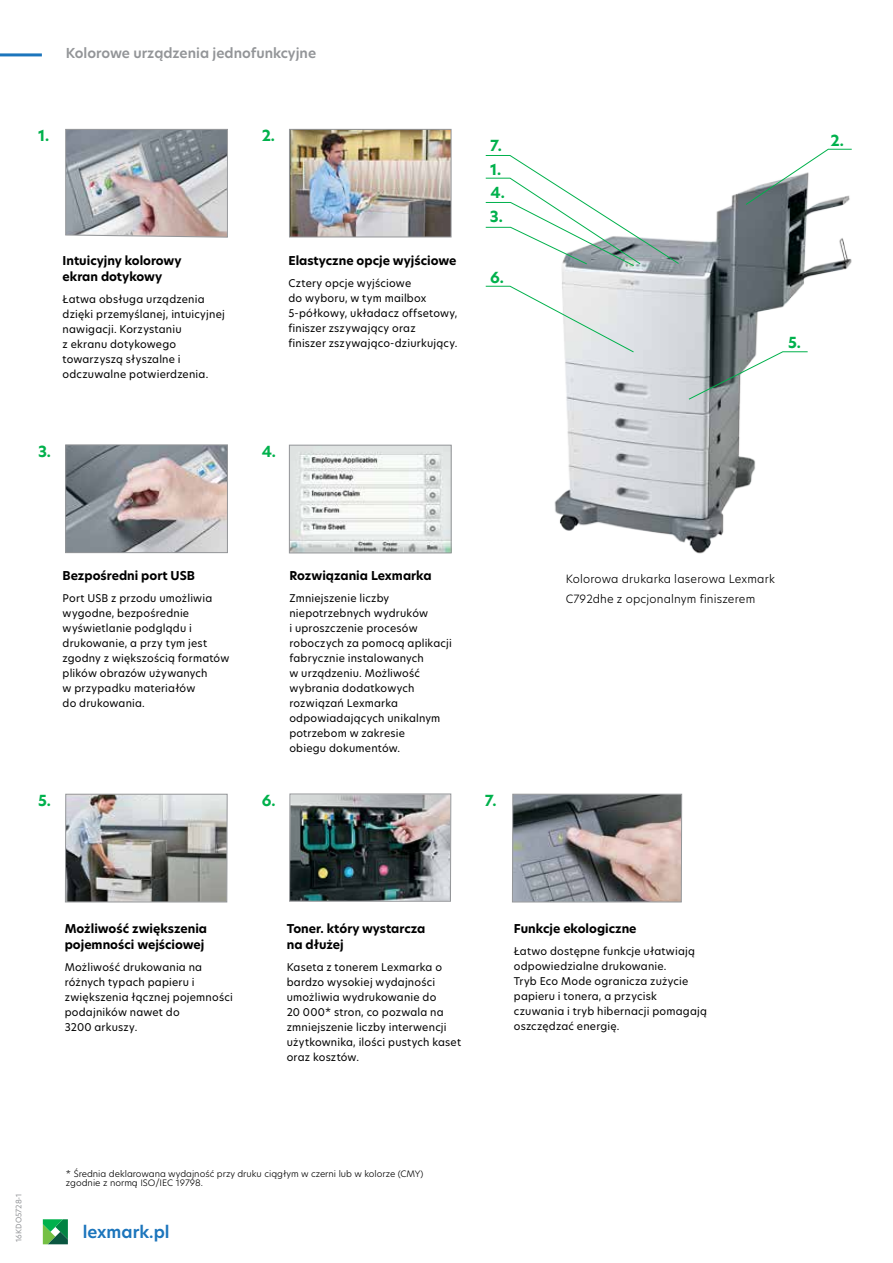
<style>
.page{position:relative;width:893px;height:1263px;background:#fff}
.page>*{position:absolute;margin:0;border:0;box-sizing:border-box;transform-origin:0 0}
.t1{font:600 16.5px "TP Hero";color:#1c75bc}
.t2{font:700 15px "TP Hero";color:#00b14c}
.t3{font:600 13.5px "TP Hero";color:#939598}
.t4{font:700 12px/16.5px "TP Hero";color:#000}
.t5{font:300 11.25px/19.5px "TP Hero";letter-spacing:.015em;color:#000}
.t6{font:10.5px/15px "TP Hero";letter-spacing:.02em;color:#000}
.t7{font:300 8.7px/9px "TP Hero";color:#000}
.t8{font:7.5px "TP Hero";color:#939598}
</style>
<div class="page">
<hr style="left:0;top:53px;width:42px;height:3px;background:#1c75bc">
<svg style="left:43px;top:1219px;width:25px;height:25px"></svg>
<svg style="left:65px;top:129px;width:163px;height:108px"></svg>
<img style="left:289px;top:129px;width:162px;height:108px">
<svg style="left:65px;top:445px;width:163px;height:108px"></svg>
<svg style="left:289px;top:444px;width:163px;height:458px"></svg>
<svg style="left:512px;top:794px;width:170px;height:108px"></svg>
<img style="left:65px;top:794px;width:162px;height:109px">
<img style="left:554px;top:190px;width:298px;height:364px">
<svg style="left:745px;top:148px;width:107px;height:57px"></svg>
<svg style="left:688px;top:351px;width:120px;height:49px"></svg>
<svg style="left:485px;top:285px;width:149px;height:68px"></svg>
<svg style="left:485px;top:155px;width:195px;height:112px"></svg>
<p class="t3" style="left:66px;top:44px;width:252px">Kolorowe urządzenia jednofunkcyjne</p>
<h2 class="t2" style="left:38px;top:125px;width:13px">1.</h2>
<h2 class="t2" style="left:262px;top:125px;width:15px">2.</h2>
<h2 class="t2" style="left:490px;top:135px;width:13px">7.</h2>
<h2 class="t2" style="left:831px;top:130px;width:15px">2.</h2>
<h2 class="t2" style="left:490px;top:159px;width:13px">1.</h2>
<h2 class="t2" style="left:491px;top:182px;width:16px">4.</h2>
<h2 class="t2" style="left:490px;top:206px;width:15px">3.</h2>
<p class="t4" style="left:63px;top:252px;width:121px">Intuicyjny kolorowy ekran dotykowy</p>
<p class="t6" style="left:63px;top:291px;width:164px">Łatwa obsługa urządzenia dzięki przemyślanej, intuicyjnej nawigacji. Korzystaniu<br>z ekranu dotykowego towarzyszą słyszalne i odczuwalne potwierdzenia.</p>
<p class="t4" style="left:288px;top:252px;width:169px">Elastyczne opcje wyjściowe</p>
<p class="t6" style="left:288px;top:275px;width:171px">Cztery opcje wyjściowe<br>do wyboru, w tym mailbox<br>5-półkowy, układacz offsetowy, finiszer zszywający oraz<br>finiszer zszywająco-dziurkujący.</p>
<h2 class="t2" style="left:490px;top:267px;width:15px">6.</h2>
<h2 class="t2" style="left:788px;top:332px;width:14px">5.</h2>
<h2 class="t2" style="left:38px;top:441px;width:15px">3.</h2>
<h2 class="t2" style="left:262px;top:441px;width:16px">4.</h2>
<p class="t4" style="left:63px;top:568px;width:134px">Bezpośredni port USB</p>
<p class="t6" style="left:63px;top:591px;width:168px">Port USB z przodu umożliwia wygodne, bezpośrednie wyświetlanie podglądu i drukowanie, a przy tym jest zgodny z większością formatów plików obrazów używanych<br>w przypadku materiałów<br>do drukowania.</p>
<p class="t4" style="left:289px;top:568px;width:144px">Rozwiązania Lexmarka</p>
<p class="t6" style="left:289px;top:591px;width:164px">Zmniejszenie liczby niepotrzebnych wydruków<br>i uproszczenie procesów roboczych za pomocą aplikacji fabrycznie instalowanych<br>w urządzeniu. Możliwość wybrania dodatkowych rozwiązań Lexmarka odpowiadających unikalnym potrzebom w zakresie<br>obiegu dokumentów.</p>
<p class="t5" style="left:566px;top:569px;width:211px">Kolorowa drukarka laserowa Lexmark<br>C792dhe z opcjonalnym finiszerem</p>
<h2 class="t2" style="left:38px;top:790px;width:14px">5.</h2>
<h2 class="t2" style="left:262px;top:790px;width:15px">6.</h2>
<h2 class="t2" style="left:485px;top:790px;width:13px">7.</h2>
<p class="t8" style="left:14px;top:1242px;width:50px;rotate:-90deg">16KDO5728-1</p>
<p class="t4" style="left:65px;top:920px;width:144px">Możliwość zwiększenia pojemności wejściowej</p>
<p class="t6" style="left:65px;top:960px;width:170px">Możliwość drukowania na różnych typach papieru i zwiększenia łącznej pojemności podajników nawet do<br>3200 arkuszy.</p>
<p class="t4" style="left:287px;top:920px;width:140px">Toner. który wystarcza na dłużej</p>
<p class="t6" style="left:287px;top:960px;width:176px">Kaseta z tonerem Lexmarka o bardzo wysokiej wydajności umożliwia wydrukowanie do<br>20 000* stron, co pozwala na zmniejszenie liczby interwencji użytkownika, ilości pustych kaset oraz kosztów.</p>
<p class="t7" style="left:66px;top:1169px;width:359px">* Średnia deklarowana wydajność przy druku ciągłym w czerni lub w kolorze (CMY) zgodnie z normą ISO/IEC 19798.</p>
<h1 class="t1" style="left:83px;top:1220px;width:88px">lexmark.pl</h1>
<p class="t4" style="left:514px;top:920px;width:124px">Funkcje ekologiczne</p>
<p class="t6" style="left:514px;top:943px;width:195px">Łatwo dostępne funkcje ułatwiają odpowiedzialne drukowanie.<br>Tryb Eco Mode ogranicza zużycie papieru i tonera, a przycisk czuwania i tryb hibernacji pomagają oszczędzać energię.</p>
</div>
